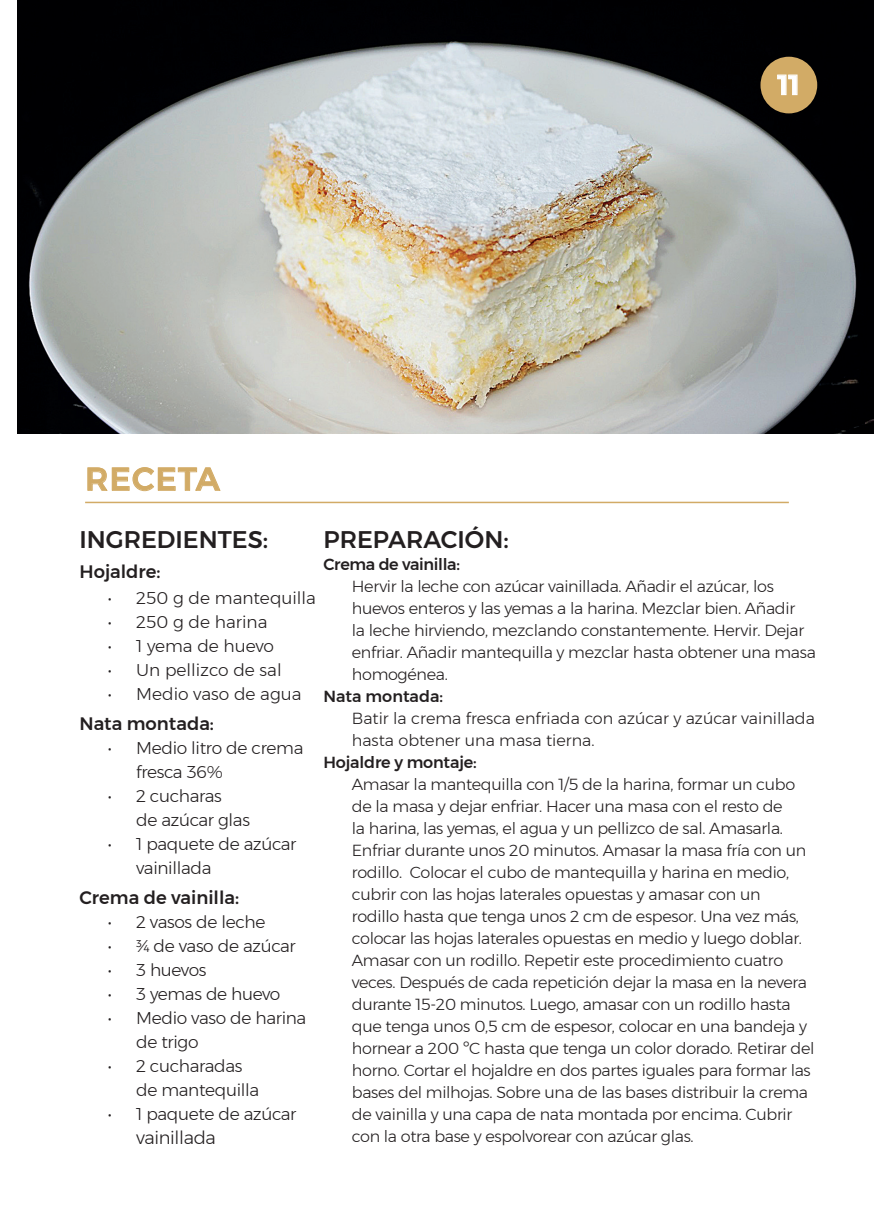
<style>
.page{position:relative;width:874px;height:1225px;background:#fff}
.page>*{position:absolute;margin:0;border:0;box-sizing:border-box;transform-origin:0 0}
.t1{font:500 32px "Montserrat";letter-spacing:.04em;color:#d2ab66}
.t2{font:600 28px "Montserrat";color:#fff}
.t3{font:500 24px "Montserrat";color:#231f20}
.t4{font:500 18px "Montserrat";color:#231f20}
.t5{font:300 18px "Montserrat";letter-spacing:-.02em;color:#231f20}
.t6{font:300 17px/24px "Montserrat";letter-spacing:-.02em;color:#231f20}
.t7{font:300 17px "Montserrat";color:#231f20}
.t8{font:300 16px/22px "Montserrat";letter-spacing:-.02em;color:#231f20}
.t9{font:300 16px/22px "Montserrat";color:#231f20}
.t10{font:500 16px "Montserrat";letter-spacing:-.01em;color:#231f20}
</style>
<div class="page">
<img style="left:17px;top:0;width:856px;height:434px">
<div style="left:760px;top:57px;width:56px;height:56px;background:#d2ab66;border-radius:50%"></div>
<hr style="left:85px;top:502px;width:703px;height:1px;background:#d2ab66">
<svg style="left:87px;top:467px;width:134px;height:25px"></svg>
<svg style="left:777px;top:74px;width:20px;height:22px"></svg>
<h2 class="t2" style="left:777px;top:63px;width:24px">11</h2>
<h1 class="t1" style="left:85px;top:454px;width:136px">RECETA</h1>
<h3 class="t3" style="left:79px;top:520px;width:190px">INGREDIENTES:</h3>
<p class="t4" style="left:79px;top:557px;width:82px">Hojaldre:</p>
<p class="t7" style="left:108px;top:585px;width:209px">• 250 g de mantequilla</p>
<p class="t7" style="left:108px;top:609px;width:161px">• 250 g de harina</p>
<p class="t7" style="left:108px;top:633px;width:168px">• 1 yema de huevo</p>
<p class="t7" style="left:108px;top:657px;width:175px">• Un pellizco de sal</p>
<p class="t7" style="left:108px;top:681px;width:195px">• Medio vaso de agua</p>
<p class="t4" style="left:79px;top:709px;width:136px">Nata montada:</p>
<p class="t6" style="left:136px;top:736px;width:169px;text-indent:-28px">• Medio litro de crema fresca 36%</p>
<p class="t6" style="left:136px;top:784px;width:115px;text-indent:-28px">• 2 cucharas<br>de azúcar glas</p>
<p class="t6" style="left:136px;top:832px;width:162px;text-indent:-28px">• 1 paquete de azúcar vainillada</p>
<p class="t4" style="left:79px;top:883px;width:161px">Crema de vainilla:</p>
<p class="t6" style="left:108px;top:909px;width:159px">• 2 vasos de leche</p>
<p class="t6" style="left:108px;top:933px;width:189px">• ¾ de vaso de azúcar</p>
<p class="t6" style="left:108px;top:957px;width:100px">• 3 huevos</p>
<p class="t6" style="left:108px;top:981px;width:174px">• 3 yemas de huevo</p>
<p class="t6" style="left:136px;top:1005px;width:172px;text-indent:-28px">• Medio vaso de harina de trigo</p>
<p class="t6" style="left:136px;top:1053px;width:124px;text-indent:-28px">• 2 cucharadas de mantequilla</p>
<p class="t6" style="left:108px;top:1101px;width:190px">• 1 paquete de azúcar</p>
<p class="t5" style="left:136px;top:1124px;width:81px">vainillada</p>
<h3 class="t3" style="left:323px;top:520px;width:187px">PREPARACIÓN:</h3>
<p class="t10" style="left:323px;top:551px;width:138px">Crema de vainilla:</p>
<p class="t8" style="left:352px;top:575px;width:465px">Hervir la leche con azúcar vainillada. Añadir el azúcar, los huevos enteros y las yemas a la harina. Mezclar bien. Añadir<br>la leche hirviendo, mezclando constantemente. Hervir. Dejar enfriar. Añadir mantequilla y mezclar hasta obtener una masa homogénea.</p>
<p class="t10" style="left:323px;top:683px;width:121px">Nata montada:</p>
<p class="t9" style="left:352px;top:707px;width:464px">Batir la crema fresca enfriada con azúcar y azúcar vainillada hasta obtener una masa tierna.</p>
<p class="t10" style="left:323px;top:749px;width:155px">Hojaldre y montaje:</p>
<p class="t8" style="left:352px;top:773px;width:464px">Amasar la mantequilla con 1/5 de la harina, formar un cubo de la masa y dejar enfriar. Hacer una masa con el resto de<br>la harina, las yemas, el agua y un pellizco de sal. Amasarla.<br>Enfriar durante unos 20 minutos. Amasar la masa fría con un rodillo. Colocar el cubo de mantequilla y harina en medio, cubrir con las hojas laterales opuestas y amasar con un<br>rodillo hasta que tenga unos 2 cm de espesor. Una vez más, colocar las hojas laterales opuestas en medio y luego doblar.<br>Amasar con un rodillo. Repetir este procedimiento cuatro veces. Después de cada repetición dejar la masa en la nevera durante 15-20 minutos. Luego, amasar con un rodillo hasta que tenga unos 0,5 cm de espesor, colocar en una bandeja y hornear a 200 ºC hasta que tenga un color dorado. Retirar del horno. Cortar el hojaldre en dos partes iguales para formar las bases del milhojas. Sobre una de las bases distribuir la crema de vainilla y una capa de nata montada por encima. Cubrir con la otra base y espolvorear con azúcar glas.</p>
</div>
